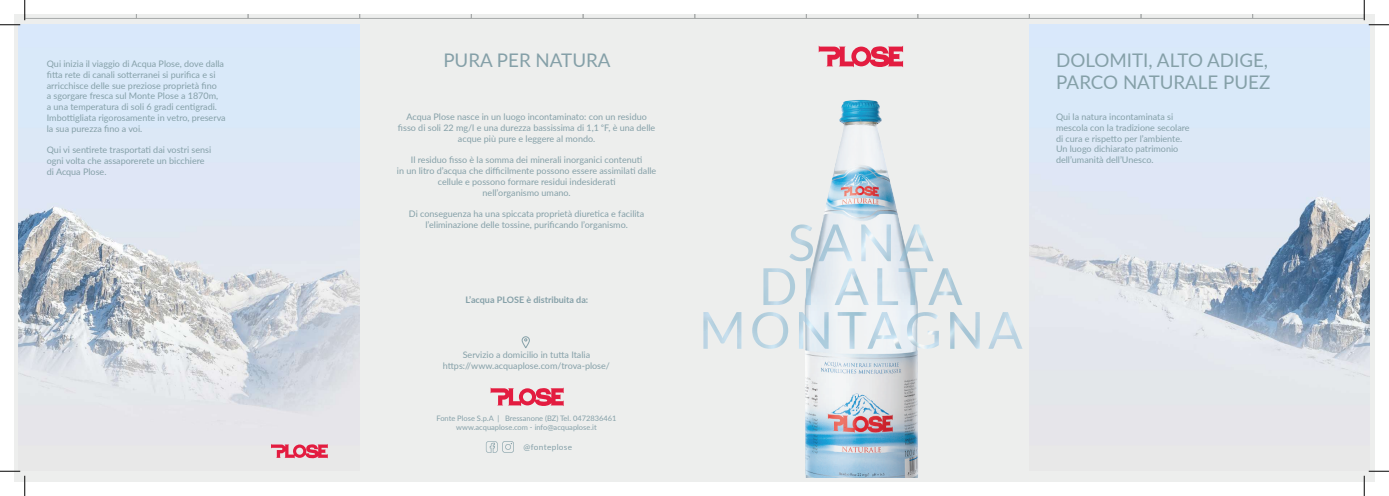
<style>
.page{position:relative;width:1389px;height:496px;background:#fff}
.page>*{position:absolute;margin:0;border:0;box-sizing:border-box;transform-origin:0 0}
.t1{font:18.75px/22.5px "Lato";color:#85a0a8}
.t2{font:9px/10.8px "Lato";color:#85a0a8;text-align:center}
.t3{font:700 9px "Lato";color:#85a0a8}
.t4{font:8.25px "Lato";letter-spacing:.04em;color:#85a0a8}
.t5{font:7.5px/9px "Lato";color:#85a0a8;text-align:center}
</style>
<div class="page">
<div style="left:14px;top:14px;width:1361px;height:468px;background:#edeeed"></div>
<img style="left:1029px;top:26px;width:340px;height:445px">
<img style="left:18px;top:26px;width:342px;height:445px">
<svg style="left:271px;top:444px;width:57px;height:15px"></svg>
<svg style="left:819px;top:46px;width:84px;height:22px"></svg>
<div style="left:522px;top:337px;width:8px;height:11px;border:1px solid #85a0a8;border-radius:4px"></div>
<svg style="left:491px;top:387px;width:73px;height:19px"></svg>
<img style="left:772px;top:100px;width:181px;height:377px">
<svg style="left:486px;top:441px;width:28px;height:12px"></svg>
<img style="left:789px;top:224px;width:173px;height:81px">
<svg style="left:0;top:471px;width:26px;height:25px"></svg>
<svg style="left:0;top:0;width:1389px;height:26px"></svg>
<svg style="left:1364px;top:471px;width:25px;height:25px"></svg>
<p class="t2" style="left:47px;top:58px;width:180px;text-align:left">Qui inizia il viaggio di Acqua Plose, dove dalla fitta rete di canali sotterranei si purifica e si arricchisce delle sue preziose proprietà fino<br>a sgorgare fresca sul Monte Plose a 1870m,<br>a una temperatura di soli 6 gradi centigradi.<br>Imbottigliata rigorosamente in vetro, preserva la sua purezza fino a voi.</p>
<p class="t2" style="left:47px;top:144px;width:166px;text-align:left">Qui vi sentirete trasportati dai vostri sensi ogni volta che assaporerete un bicchiere di Acqua Plose.</p>
<h1 class="t1" style="left:443px;top:48px;width:169px">PURA PER NATURA</h1>
<p class="t2" style="left:398px;top:111px;width:259px">Acqua Plose nasce in un luogo incontaminato: con un residuo fisso di soli 22 mg/l e una durezza bassissima di 1,1 oF, è una delle acque più pure e leggere al mondo.</p>
<p class="t2" style="left:397px;top:154px;width:261px">Il residuo fisso è la somma dei minerali inorganici contenuti<br>in un litro d’acqua che difficilmente possono essere assimilati dalle cellule e possono formare residui indesiderati<br>nell’organismo umano.</p>
<p class="t2" style="left:409px;top:208px;width:237px">Di conseguenza ha una spiccata proprietà diuretica e facilita l’eliminazione delle tossine, purificando l’organismo.</p>
<p class="t3" style="left:465px;top:293px;width:124px">L’acqua PLOSE è distribuita da:</p>
<p class="t2" style="left:443px;top:349px;width:169px">Servizio a domicilio in tutta Italia https://www.acquaplose.com/trova-plose/</p>
<p class="t5" style="left:436px;top:414px;width:182px">Fonte Plose S.p.A | Bressanone (BZ) Tel. 0472836461 www.acquaplose.com - info@acquaplose.it</p>
<p class="t4" style="left:524px;top:441px;width:50px">@fonteplose</p>
<h1 class="t1" style="left:1056px;top:48px;width:216px">DOLOMITI, ALTO ADIGE,<br>PARCO NATURALE PUEZ</h1>
<p class="t2" style="left:1056px;top:111px;width:135px;text-align:left">Qui la natura incontaminata si mescola con la tradizione secolare di cura e rispetto per l’ambiente.<br>Un luogo dichiarato patrimonio dell’umanità dell’Unesco.</p>
</div>
